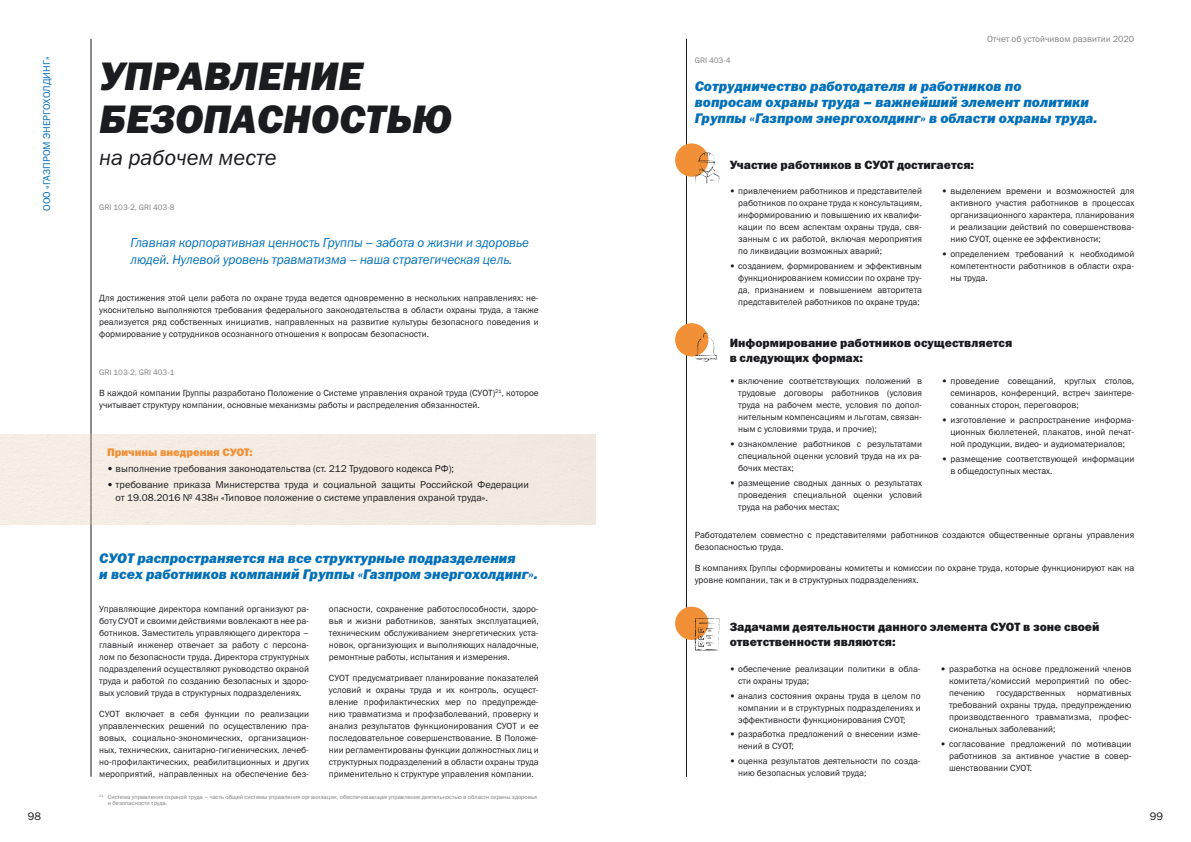
<style>
.page{position:relative;width:1191px;height:842px;background:#fff}
.page>*{position:absolute;margin:0;border:0;box-sizing:border-box;transform-origin:0 0}
.t1{font:italic 40px/43px "Franklin Gothic Heavy C";color:#1b1c20}
.t2{font:italic 22px "Franklin Gothic Book C";color:#1b1c20}
.t3{font:italic 14px/16px "Franklin Gothic Heavy C";color:#0370b9}
.t4{font:italic 13px/17px "Franklin Gothic Book C";letter-spacing:-.005em;color:#0370b9}
.t5{font:12px/15px "Franklin Gothic Heavy C";color:#1b1c20}
.t6{font:11px "Franklin Gothic Heavy C";color:#f19037}
.t7{font:11px "Franklin Gothic Book C";color:#1b1c20}
.t8{font:10px/13px "Franklin Gothic Book C";color:#1b1c20}
.t9{font:10px "Franklin Gothic Book C";color:#0370b9}
.t10{font:9px/12px "Franklin Gothic Book C";color:#1b1c20;text-align:justify}
.t11{font:9px "Franklin Gothic Book C";color:#818084}
.t12{font:8px "Franklin Gothic Book C";color:#818084}
.t13{font:6px/6px "Franklin Gothic Book C";color:#818084}
</style>
<div class="page">
<hr style="left:91px;top:39px;width:1px;height:738px;background:#1b1c20">
<hr style="left:686px;top:39px;width:1px;height:738px;background:#1b1c20">
<div style="left:675px;top:143px;width:33px;height:34px;background:#f19037;border-radius:50%"></div>
<div style="left:675px;top:323px;width:33px;height:33px;background:#f19037;border-radius:50%"></div>
<div style="left:675px;top:607px;width:33px;height:33px;background:#f19037;border-radius:50%"></div>
<svg style="left:694px;top:152px;width:25px;height:32px"></svg>
<svg style="left:694px;top:618px;width:25px;height:33px"></svg>
<svg style="left:694px;top:332px;width:23px;height:30px"></svg>
<div style="left:0;top:434px;width:595px;height:90px;background:#f4ebe3"></div>
<p class="t9" style="left:41px;top:211px;width:156px;rotate:-90deg">ООО «ГАЗПРОМ ЭНЕРГОХОЛДИНГ»</p>
<h1 class="t1" style="left:99px;top:53px;width:354px">УПРАВЛЕНИЕ<br>БЕЗОПАСНОСТЬЮ</h1>
<h2 class="t2" style="left:99px;top:146px;width:179px">на рабочем месте</h2>
<p class="t12" style="left:99px;top:203px;width:77px">GRI 103-2, GRI 403-8</p>
<h3 class="t4" style="left:131px;top:234px;width:400px">Главная корпоративная ценность Группы – забота о жизни и здоровье людей. Нулевой уровень травматизма – наша стратегическая цель.</h3>
<p class="t10" style="left:99px;top:292px;width:441px">Для достижения этой цели работа по охране труда ведется одновременно в нескольких направлениях: не&shy;укоснительно выполняются требования федерального законодательства в области охраны труда, а также реализуется ряд собственных инициатив, направленных на развитие культуры безопасного поведения и формирование у сотрудников осознанного отношения к вопросам безопасности.</p>
<p class="t12" style="left:99px;top:368px;width:77px">GRI 103-2, GRI 403-1</p>
<p class="t10" style="left:99px;top:387px;width:441px">В каждой компании Группы разработано Положение о Системе управления охраной труда (СУОТ)<sup>21</sup>, которое учитывает структуру компании, основные механизмы работы и распределения обязанностей.</p>
<p class="t6" style="left:107px;top:446px;width:147px">Причины внедрения СУОТ:</p>
<p class="t8" style="left:107px;top:462px;width:348px">• выполнение требования законодательства (ст. 212 Трудового кодекса РФ);</p>
<p class="t8" style="left:116px;top:478px;width:415px;text-indent:-8px">• требование приказа Министерства труда и социальной защиты Российской Федерации от 19.08.2016 № 438н «Типовое положение о системе управления охраной труда».</p>
<h3 class="t3" style="left:99px;top:550px;width:440px">СУОТ распространяется на все структурные подразделения<br>и всех работников компаний Группы «Газпром энергохолдинг».</h3>
<p class="t10" style="left:99px;top:603px;width:211px">Управляющие директора компаний организуют ра&shy;боту СУОТ и своими действиями вовлекают в нее ра&shy;ботников. Заместитель управляющего директора – главный инженер отвечает за работу с персона&shy;лом по безопасности труда. Директора структурных подразделений осуществляют руководство охраной труда и работой по созданию безопасных и здоро&shy;вых условий труда в структурных подразделениях.</p>
<p class="t10" style="left:99px;top:707px;width:211px">СУОТ включает в себя функции по реализации управленческих решений по осуществлению пра&shy;вовых, социально-экономических, организацион&shy;ных, технических, санитарно-гигиенических, лечеб&shy;но-профилактических, реабилитационных и других мероприятий, направленных на обеспечение без-</p>
<p class="t10" style="left:329px;top:603px;width:211px">опасности, сохранение работоспособности, здоро&shy;вья и жизни работников, занятых эксплуатацией, техническим обслуживанием энергетических уста&shy;новок, организующих и выполняющих наладочные, ремонтные работы, испытания и измерения.</p>
<p class="t10" style="left:329px;top:671px;width:211px">СУОТ предусматривает планирование показателей условий и охраны труда и их контроль, осущест&shy;вление профилактических мер по предупрежде&shy;нию травматизма и профзаболеваний, проверку и анализ результатов функционирования СУОТ и ее последовательное совершенствование. В Положе&shy;нии регламентированы функции должностных лиц и структурных подразделений в области охраны труда применительно к структуре управления компании.</p>
<p class="t13" style="left:108px;top:794px;width:431px;text-indent:-9px"><sup>21</sup> Система управления охраной труда – часть общей системы управления организации, обеспечивающая управление деятельностью в области охраны здоровья и безопасности труда.</p>
<p class="t11" style="left:987px;top:34px;width:149px">Отчет об устойчивом развитии 2020</p>
<p class="t12" style="left:694px;top:56px;width:37px">GRI 403-4</p>
<h3 class="t3" style="left:694px;top:78px;width:404px">Сотрудничество работодателя и работников по<br>вопросам охраны труда – важнейший элемент политики<br>Группы «Газпром энергохолдинг» в области охраны труда.</h3>
<h3 class="t5" style="left:729px;top:157px;width:246px">Участие работников в СУОТ достигается:</h3>
<p class="t10" style="left:738px;top:185px;width:185px;text-indent:-9px">• привлечением работников и представителей работников по охране труда к консультациям, информированию и повышению их квалифи&shy;кации по всем аспектам охраны труда, свя&shy;занным с их работой, включая мероприятия по ликвидации возможных аварий;</p>
<p class="t10" style="left:738px;top:260px;width:185px;text-indent:-9px">• созданием, формированием и эффективным функционированием комиссии по охране тру&shy;да, признанием и повышением авторитета представителей работников по охране труда;</p>
<p class="t10" style="left:950px;top:185px;width:185px;text-indent:-9px">• выделением времени и возможностей для активного участия работников в процессах организационного характера, планирования и реализации действий по совершенствова&shy;нию СУОТ, оценке ее эффективности;</p>
<p class="t10" style="left:950px;top:248px;width:185px;text-indent:-9px">• определением требований к необходимой компетентности работников в области охра&shy;ны труда.</p>
<h3 class="t5" style="left:729px;top:335px;width:284px">Информирование работников осуществляется в следующих формах:</h3>
<p class="t10" style="left:738px;top:375px;width:185px;text-indent:-9px">• включение соответствующих положений в трудовые договоры работников (условия труда на рабочем месте, условия по допол&shy;нительным компенсациям и льготам, связан&shy;ным с условиями труда, и прочие);</p>
<p class="t10" style="left:738px;top:438px;width:185px;text-indent:-9px">• ознакомление работников с результатами специальной оценки условий труда на их ра&shy;бочих местах;</p>
<p class="t10" style="left:738px;top:477px;width:185px;text-indent:-9px">• размещение сводных данных о результатах проведения специальной оценки условий труда на рабочих местах;</p>
<p class="t10" style="left:950px;top:375px;width:185px;text-indent:-9px">• проведение совещаний, круглых столов, семинаров, конференций, встреч заинтере&shy;сованных сторон, переговоров;</p>
<p class="t10" style="left:950px;top:414px;width:185px;text-indent:-9px">• изготовление и распространение информа&shy;ционных бюллетеней, плакатов, иной печат&shy;ной продукции, видео- и аудиоматериалов;</p>
<p class="t10" style="left:950px;top:453px;width:185px;text-indent:-9px">• размещение соответствующей информации в общедоступных местах.</p>
<p class="t10" style="left:695px;top:529px;width:441px">Работодателем совместно с представителями работников создаются общественные органы управления безопасностью труда.</p>
<p class="t10" style="left:695px;top:561px;width:441px">В компаниях Группы сформированы комитеты и комиссии по охране труда, которые функционируют как на уровне компании, так и в структурных подразделениях.</p>
<h3 class="t5" style="left:729px;top:619px;width:371px">Задачами деятельности данного элемента СУОТ в зоне своей ответственности являются:</h3>
<p class="t10" style="left:738px;top:663px;width:184px;text-indent:-9px">• обеспечение реализации политики в обла&shy;сти охраны труда;</p>
<p class="t10" style="left:738px;top:689px;width:184px;text-indent:-9px">• анализ состояния охраны труда в целом по компании и в структурных подразделениях и эффективности функционирования СУОТ;</p>
<p class="t10" style="left:738px;top:728px;width:184px;text-indent:-9px">• разработка предложений о внесении изме&shy;нений в СУОТ;</p>
<p class="t10" style="left:738px;top:755px;width:184px;text-indent:-9px">• оценка результатов деятельности по созда&shy;нию безопасных условий труда;</p>
<p class="t10" style="left:949px;top:663px;width:184px;text-indent:-9px">• разработка на основе предложений членов комитета/комиссий мероприятий по обес&shy;печению</p>
<p class="t10" style="left:949px;top:687px;width:184px;text-indent:128px">нормативных требований охраны труда, предупреждению производственного травматизма, профес&shy;сиональных заболеваний;</p>
<p class="t10" style="left:949px;top:737px;width:184px;text-indent:-9px">• согласование предложений по мотивации работников за активное участие в совер&shy;шенствовании СУОТ.</p>
<p class="t10" style="left:996px;top:687px;width:70px">государственных</p>
<p class="t7" style="left:28px;top:810px;width:15px">98</p>
<p class="t7" style="left:1149px;top:810px;width:15px">99</p>
</div>
